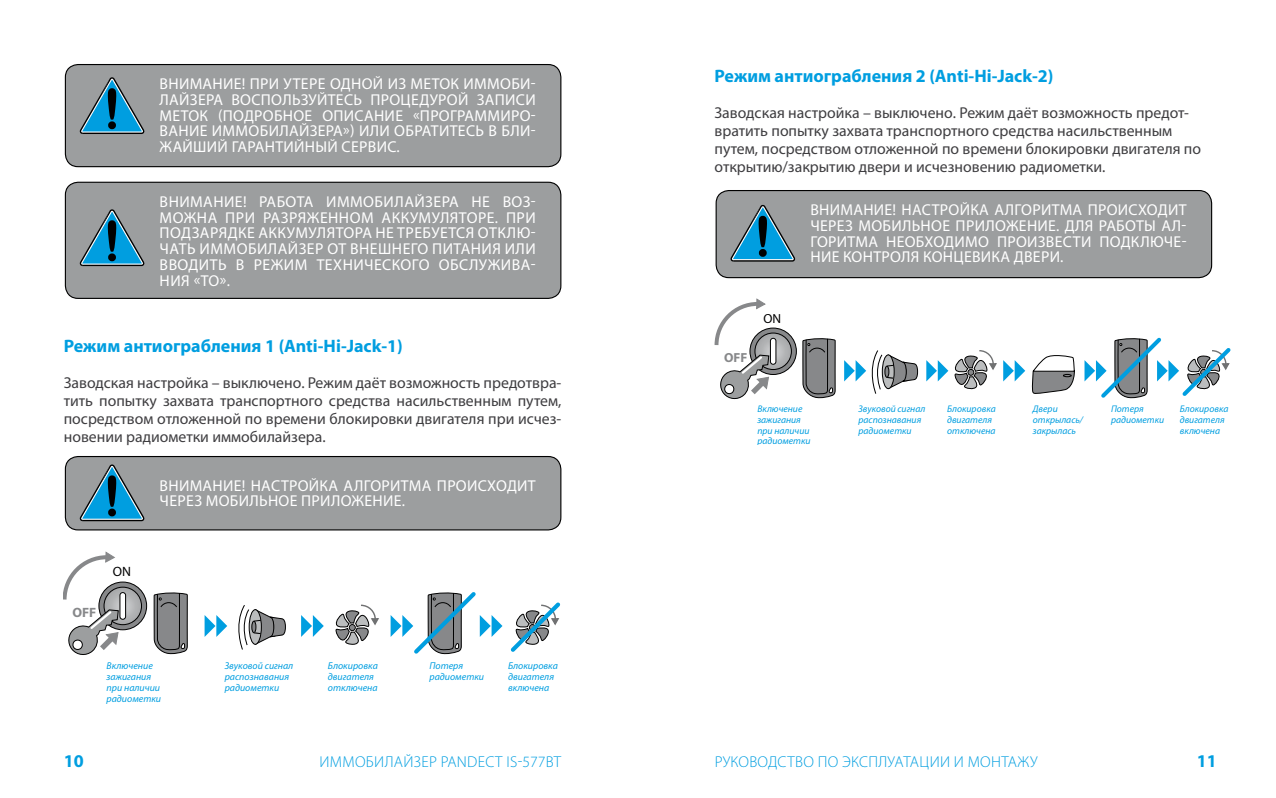
<style>
.page{position:relative;width:1276px;height:798px;background:#fff}
.page>*{position:absolute;margin:0;border:0;box-sizing:border-box;transform-origin:0 0}
.t1{font:700 18px "Myriad Pro";color:#009ee0}
.t2{font:15.75px/15.8px "Myriad Pro";letter-spacing:.02em;color:#fff;text-align:justify}
.t3{font:15.75px/18px "Myriad Pro";color:#3e3d40;text-align:justify}
.t4{font:300 15.75px "Myriad Pro";letter-spacing:.02em;color:#009ee0}
.t5{font:700 13.5px "Myriad Pro";color:#87888a}
.t6{font:13.5px "Myriad Pro";color:#000}
.t7{font:700 13.28px "Myriad Pro";color:#87888a}
.t8{font:13.28px "Myriad Pro";color:#000}
.t9{font:italic 9.9px/11px "Myriad Pro";color:#009ee0}
.t10{font:italic 9.67px/10.8px "Myriad Pro";color:#009ee0}
</style>
<div class="page">
<div style="left:65px;top:64px;width:496px;height:103px;background:#9c9e9f;border-radius:13px"></div>
<div style="left:65px;top:64px;width:496px;height:103px;border:1px solid #000;border-radius:13px"></div>
<svg style="left:79px;top:77px;width:65px;height:57px"></svg>
<div style="left:65px;top:182px;width:496px;height:116px;background:#9c9e9f;border-radius:13px"></div>
<div style="left:65px;top:182px;width:496px;height:117px;border:1px solid #000;border-radius:13px"></div>
<svg style="left:79px;top:209px;width:65px;height:57px"></svg>
<div style="left:65px;top:456px;width:496px;height:73px;background:#9c9e9f;border-radius:13px"></div>
<div style="left:65px;top:456px;width:496px;height:74px;border:1px solid #000;border-radius:13px"></div>
<svg style="left:79px;top:464px;width:65px;height:57px"></svg>
<svg style="left:205px;top:615px;width:22px;height:21px"></svg>
<svg style="left:301px;top:615px;width:23px;height:21px"></svg>
<svg style="left:335px;top:604px;width:44px;height:41px"></svg>
<svg style="left:99px;top:582px;width:48px;height:47px"></svg>
<div style="left:99px;top:581px;width:48px;height:48px;border:1px solid #000;border-radius:50%"></div>
<svg style="left:104px;top:587px;width:37px;height:37px"></svg>
<div style="left:104px;top:586px;width:38px;height:38px;border:1px solid #000;border-radius:50%"></div>
<div style="left:120px;top:592px;width:6px;height:27px;background:#fff;border-radius:3px"></div>
<div style="left:120px;top:592px;width:6px;height:27px;border:1px solid #000;border-radius:3px"></div>
<svg style="left:64px;top:551px;width:56px;height:104px"></svg>
<svg style="left:153px;top:592px;width:35px;height:62px;background:#7b7c7e"></svg>
<svg style="left:238px;top:605px;width:48px;height:44px"></svg>
<svg style="left:390px;top:592px;width:170px;height:63px"></svg>
<div style="left:716px;top:190px;width:495px;height:87px;background:#9c9e9f;border-radius:13px"></div>
<div style="left:715px;top:190px;width:497px;height:88px;border:1px solid #000;border-radius:13px"></div>
<svg style="left:730px;top:205px;width:65px;height:56px"></svg>
<svg style="left:926px;top:350px;width:99px;height:40px"></svg>
<svg style="left:750px;top:328px;width:46px;height:46px"></svg>
<div style="left:749px;top:327px;width:47px;height:47px;border:1px solid #000;border-radius:50%"></div>
<svg style="left:755px;top:333px;width:36px;height:36px"></svg>
<div style="left:754px;top:332px;width:37px;height:37px;border:1px solid #000;border-radius:50%"></div>
<div style="left:770px;top:338px;width:6px;height:26px;background:#fff;border-radius:3px"></div>
<div style="left:770px;top:338px;width:6px;height:26px;border:1px solid #000;border-radius:3px"></div>
<svg style="left:714px;top:298px;width:56px;height:102px"></svg>
<svg style="left:802px;top:338px;width:33px;height:60px;background:#7a7b7c"></svg>
<svg style="left:844px;top:350px;width:74px;height:44px"></svg>
<svg style="left:1084px;top:337px;width:146px;height:62px"></svg>
<svg style="left:1032px;top:355px;width:43px;height:39px"></svg>
<p class="t2" style="left:160px;top:76px;width:377px">ВНИМАНИЕ! ПРИ УТЕРЕ ОДНОЙ ИЗ МЕТОК ИММОБИ-ЛАЙЗЕРА ВОСПОЛЬЗУЙТЕСЬ ПРОЦЕДУРОЙ ЗАПИСИ МЕТОК (ПОДРОБНОЕ ОПИСАНИЕ «ПРОГРАММИРО-ВАНИЕ ИММОБИЛАЙЗЕРА») ИЛИ ОБРАТИТЕСЬ В БЛИ-ЖАЙШИЙ ГАРАНТИЙНЫЙ СЕРВИС.</p>
<p class="t2" style="left:160px;top:193px;width:378px">ВНИМАНИЕ! РАБОТА ИММОБИЛАЙЗЕРА НЕ ВОЗ-МОЖНА ПРИ РАЗРЯЖЕННОМ АККУМУЛЯТОРЕ. ПРИ ПОДЗАРЯДКЕ АККУМУЛЯТОРА НЕ ТРЕБУЕТСЯ ОТКЛЮ-ЧАТЬ ИММОБИЛАЙЗЕР ОТ ВНЕШНЕГО ПИТАНИЯ ИЛИ ВВОДИТЬ В РЕЖИМ ТЕХНИЧЕСКОГО ОБСЛУЖИВА-НИЯ «ТО».</p>
<p class="t1" style="left:64px;top:334px;width:340px">Режим антиограбления 1 (Anti-Hi-Jack-1)</p>
<p class="t3" style="left:64px;top:373px;width:499px">Заводская настройка – выключено. Режим даёт возможность предотвра&shy;тить попытку захвата транспортного средства насильственным путем, посредством отложенной по времени блокировки двигателя при исчез&shy;новении радиометки иммобилайзера.</p>
<p class="t2" style="left:160px;top:477px;width:377px">ВНИМАНИЕ! НАСТРОЙКА АЛГОРИТМА ПРОИСХОДИТ<br>ЧЕРЕЗ МОБИЛЬНОЕ ПРИЛОЖЕНИЕ.</p>
<p class="t5" style="left:72px;top:603px;width:25px">OFF</p>
<p class="t6" style="left:113px;top:563px;width:20px">ON</p>
<p class="t9" style="left:107px;top:659px;width:56px">Включение зажигания при наличии радиометки</p>
<p class="t9" style="left:225px;top:659px;width:70px">Звуковой сигнал распознавания радиометки</p>
<p class="t9" style="left:328px;top:659px;width:51px">Блокировка двигателя отключена</p>
<p class="t9" style="left:429px;top:659px;width:56px">Потеря радиометки</p>
<p class="t9" style="left:508px;top:659px;width:51px">Блокировка двигателя включена</p>
<p class="t1" style="left:714px;top:64px;width:340px">Режим антиограбления 2 (Anti-Hi-Jack-2)</p>
<p class="t3" style="left:714px;top:103px;width:488px;text-align:left">Заводская настройка – выключено. Режим даёт возможность предот&shy;вратить попытку захвата транспортного средства насильственным путем, посредством отложенной по времени блокировки двигателя по открытию/закрытию двери и исчезновению радиометки.</p>
<p class="t2" style="left:810px;top:201px;width:378px">ВНИМАНИЕ! НАСТРОЙКА АЛГОРИТМА ПРОИСХОДИТ ЧЕРЕЗ МОБИЛЬНОЕ ПРИЛОЖЕНИЕ. ДЛЯ РАБОТЫ АЛ-ГОРИТМА НЕОБХОДИМО ПРОИЗВЕСТИ ПОДКЛЮЧЕ-НИЕ КОНТРОЛЯ КОНЦЕВИКА ДВЕРИ.</p>
<p class="t7" style="left:724px;top:348px;width:25px">OFF</p>
<p class="t8" style="left:763px;top:310px;width:19px">ON</p>
<p class="t10" style="left:757px;top:403px;width:55px">Включение зажигания при наличии радиометки</p>
<p class="t10" style="left:858px;top:403px;width:68px">Звуковой сигнал распознавания радиометки</p>
<p class="t10" style="left:947px;top:403px;width:50px">Блокировка двигателя отключена</p>
<p class="t10" style="left:1033px;top:403px;width:52px">Двери открылась/ закрылась</p>
<p class="t10" style="left:1111px;top:403px;width:55px">Потеря радиометки</p>
<p class="t10" style="left:1180px;top:403px;width:50px">Блокировка двигателя включена</p>
<p class="t1" style="left:64px;top:748px;width:21px">10</p>
<p class="t4" style="left:319px;top:751px;width:243px">ИММОБИЛАЙЗЕР PANDECT IS-577BT</p>
<p class="t4" style="left:714px;top:751px;width:324px">РУКОВОДСТВО ПО ЭКСПЛУАТАЦИИ И МОНТАЖУ</p>
<p class="t1" style="left:1197px;top:748px;width:21px">11</p>
</div>
